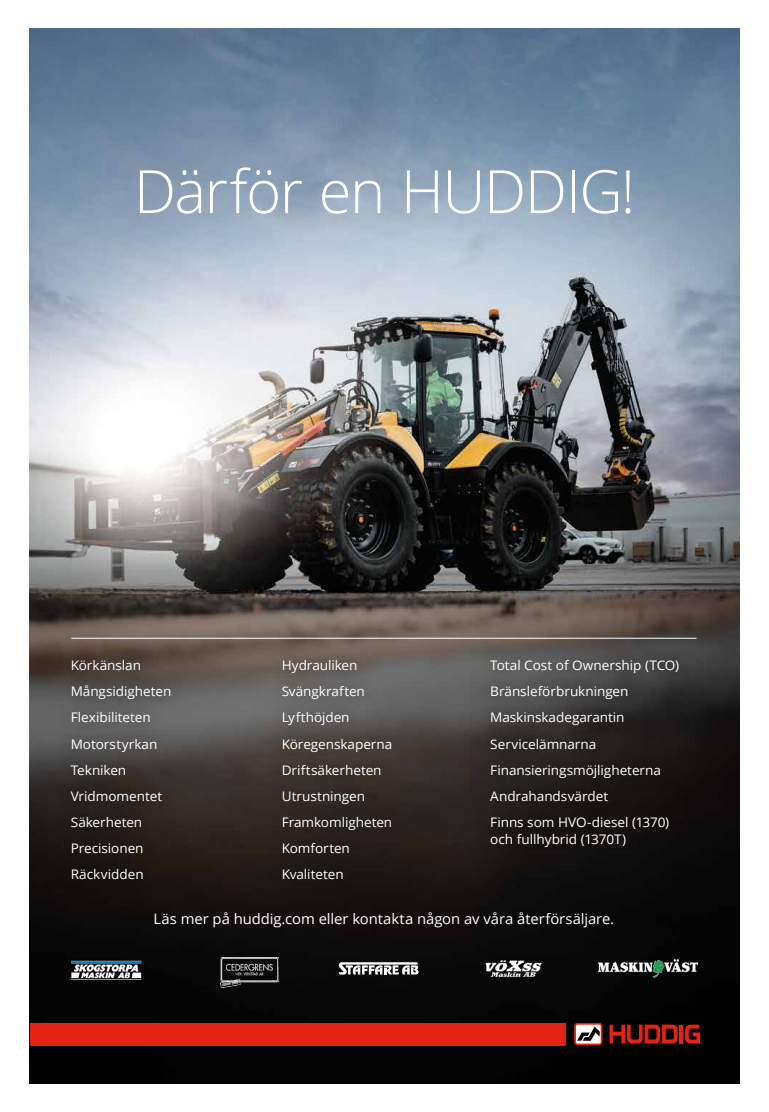
<style>
.page{position:relative;width:769px;height:1112px;background:#fff}
.page>*{position:absolute;margin:0;border:0;box-sizing:border-box;transform-origin:0 0}
.t1{font:300 59.7px "Open Sans";letter-spacing:-.025em;color:#fff}
.t2{font:14.4px "Open Sans";letter-spacing:-.005em;color:#fff}
.t3{font:13.2px/26px "Open Sans";letter-spacing:-.005em;color:#fff}
</style>
<div class="page">
<img style="left:30px;top:28px;width:708px;height:1055px">
<svg style="left:609px;top:1024px;width:68px;height:19px"></svg>
<hr style="left:679px;top:1024px;width:3px;height:19px;background:#e42313">
<svg style="left:684px;top:1024px;width:15px;height:19px"></svg>
<svg style="left:574px;top:1022px;width:28px;height:23px"></svg>
<svg style="left:575px;top:1024px;width:25px;height:19px"></svg>
<svg style="left:576px;top:1026px;width:23px;height:14px"></svg>
<div style="left:30px;top:1022px;width:535px;height:23px;background:#e42313"></div>
<img style="left:220px;top:957px;width:58px;height:29px">
<img style="left:598px;top:959px;width:99px;height:18px">
<img style="left:65px;top:955px;width:86px;height:24px">
<svg style="left:338px;top:962px;width:80px;height:12px"></svg>
<img style="left:485px;top:959px;width:56px;height:17px">
<div style="left:57px;top:646px;width:128px;height:248px;background:#000;opacity:.69"></div>
<div style="left:267px;top:646px;width:139px;height:248px;background:#000;opacity:.69"></div>
<div style="left:476px;top:645px;width:217px;height:215px;background:#000;opacity:.69"></div>
<hr style="left:71px;top:637px;width:625px;height:1px;background:#fff">
<h1 class="t1" style="left:134px;top:150px;width:502px">Därför en HUDDIG!</h1>
<p class="t3" style="left:71px;top:652px;width:102px">Körkänslan<br>Mångsidigheten<br>Flexibiliteten<br>Motorstyrkan<br>Tekniken<br>Vridmomentet<br>Säkerheten<br>Precisionen<br>Räckvidden</p>
<p class="t3" style="left:281px;top:652px;width:112px">Hydrauliken<br>Svängkraften<br>Lyfthöjden<br>Köregenskaperna<br>Driftsäkerheten<br>Utrustningen<br>Framkomligheten<br>Komforten<br>Kvaliteten</p>
<p class="t3" style="left:490px;top:652px;width:190px">Total Cost of Ownership (TCO)<br>Bränsleförbrukningen<br>Maskinskadegarantin<br>Servicelämnarna<br>Finansieringsmöjligheterna<br>Andrahandsvärdet<br>Finns som HVO-diesel (1370)</p>
<p class="t3" style="left:490px;top:825px;width:137px">och fullhybrid (1370T)</p>
<p class="t2" style="left:153px;top:908px;width:462px">Läs mer på huddig.com eller kontakta någon av våra återförsäljare.</p>
</div>
